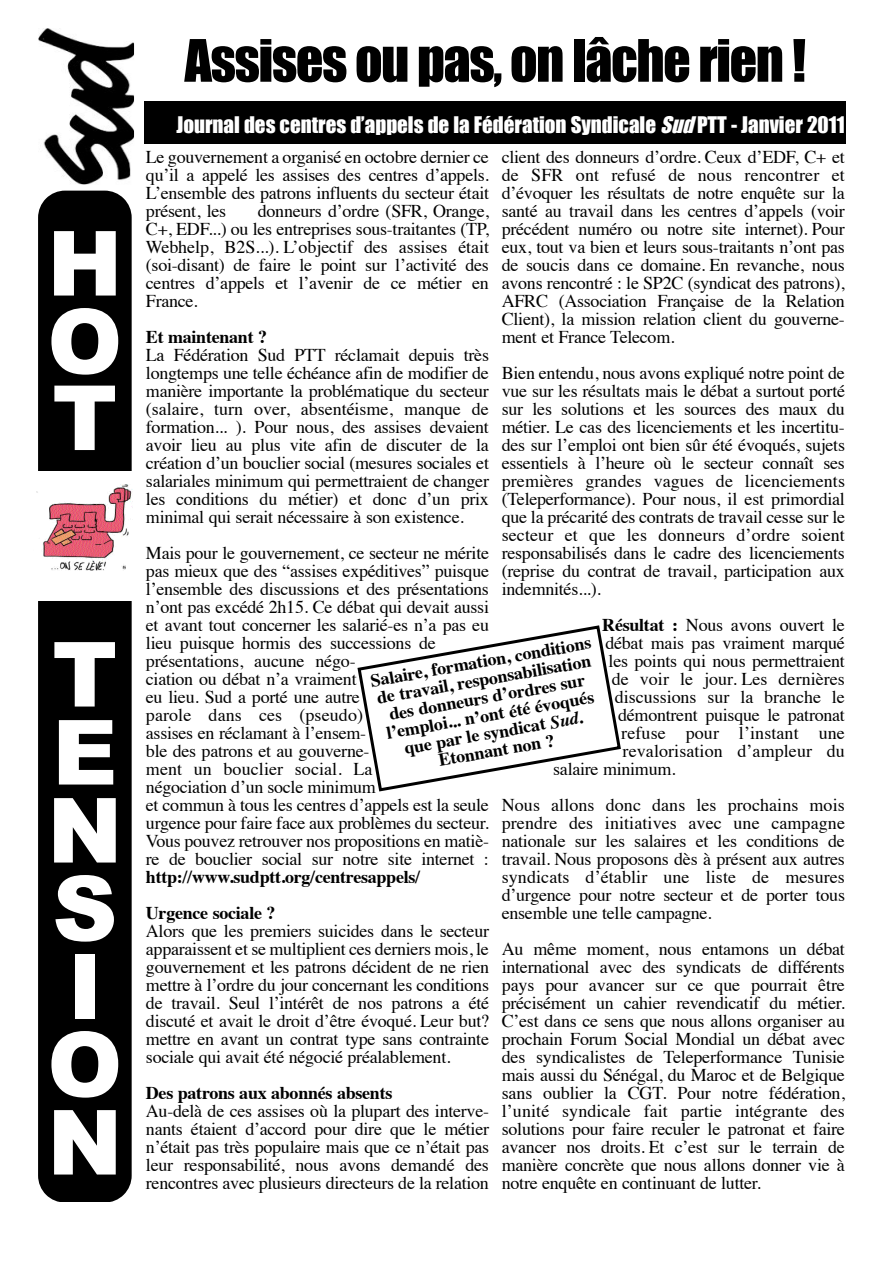
<style>
.page{position:relative;width:893px;height:1263px;background:#fff}
.page>*{position:absolute;margin:0;border:0;box-sizing:border-box;transform-origin:0 0}
.t1{font:900 90px/78px "Arial";color:#fff;text-align:justify}
.t2{font:54px "Impact";letter-spacing:-.025em;color:#000}
.t3{font:21px "Impact";color:#fff}
.t4{font:18px/18px "Times";letter-spacing:-.015em;color:#000;text-align:justify}
.t5{font:700 18px/18px "Times";letter-spacing:-.015em;color:#000}
.t6{font:18px "Times";letter-spacing:.005em;color:#000}
.s1{font-style:italic}
.s2{font-weight:700}
</style>
<div class="page">
<div style="left:38px;top:191px;width:94px;height:1010px;background:#000"></div>
<div style="left:34px;top:472px;width:98px;height:129px;background:#fff"></div>
<img style="left:36px;top:484px;width:96px;height:87px">
<img style="left:38px;top:28px;width:96px;height:157px">
<div style="left:144px;top:101px;width:702px;height:42px;background:#000"></div>
<svg style="left:357px;top:625px;width:264px;height:167px"></svg>
<h1 class="t1" style="left:47px;top:221px;width:76px;line-height:77.2px">H O T</h1>
<h1 class="t1" style="left:47px;top:632px;width:76px;text-align:left">T<br>E<br>N<br>S<br>I<br>O<br>N</h1>
<h2 class="t2" style="left:184px;top:27px;width:623px">Assises ou pas, on lâche rien !</h2>
<p class="t3" style="left:176px;top:112px;width:670px">Journal des centres d’appels de la Fédération Syndicale <span class="s1">Sud</span>PTT - Janvier 2011</p>
<p class="t4" style="left:502px;top:149px;width:344px">client des donneurs d’ordre. Ceux d’EDF, C+ et de SFR ont refusé de nous rencontrer et d’évoquer les résultats de notre enquête sur la santé au travail dans les centres d’appels (voir précédent numéro ou notre site internet). Pour eux, tout va bien et leurs sous-traitants n’ont pas de soucis dans ce domaine. En revanche, nous avons rencontré : le SP2C (syndicat des patrons), AFRC (Association Française de la Relation Client), la mission relation client du gouverne&shy;ment et France Telecom.</p>
<p class="t4" style="left:502px;top:365px;width:345px">Bien entendu, nous avons expliqué notre point de vue sur les résultats mais le débat a surtout porté sur les solutions et les sources des maux du métier. Le cas des licenciements et les incertitu&shy;des sur l’emploi ont bien sûr été évoqués, sujets essentiels à l’heure où le secteur connaît ses premières grandes vagues de licenciements (Teleperformance). Pour nous, il est primordial que la précarité des contrats de travail cesse sur le secteur et que les donneurs d’ordre soient responsabilisés dans le cadre des licenciements (reprise du contrat de travail, participation aux indemnités...).</p>
<p class="t4" style="left:602px;top:617px;width:244px"><span class="s2">Résultat :</span> Nous avons ouvert le</p>
<p class="t4" style="left:605px;top:635px;width:241px">débat mais pas vraiment marqué</p>
<p class="t4" style="left:608px;top:653px;width:238px">les points qui nous permettraient</p>
<p class="t4" style="left:611px;top:671px;width:235px">de voir le jour. Les dernières</p>
<p class="t4" style="left:615px;top:689px;width:231px">discussions sur la branche le</p>
<p class="t4" style="left:618px;top:707px;width:228px">démontrent puisque le patronat</p>
<p class="t6" style="left:621px;top:725px;width:225px">refuse pour l’instant une</p>
<p class="t6" style="left:622px;top:743px;width:224px">revalorisation d’ampleur du</p>
<p class="t4" style="left:553px;top:761px;width:124px">salaire minimum.</p>
<p class="t4" style="left:502px;top:797px;width:345px">Nous allons donc dans les prochains mois prendre des initiatives avec une campagne nationale sur les salaires et les conditions de travail. Nous proposons dès à présent aux autres syndicats d’établir une liste de mesures d’urgence pour notre secteur et de porter tous ensemble une telle campagne.</p>
<p class="t4" style="left:502px;top:941px;width:345px">Au même moment, nous entamons un débat international avec des syndicats de différents pays pour avancer sur ce que pourrait être précisément un cahier revendicatif du métier.<br>C’est dans ce sens que nous allons organiser au prochain Forum Social Mondial un débat avec des syndicalistes de Teleperformance Tunisie mais aussi du Sénégal, du Maroc et de Belgique sans oublier la CGT. Pour notre fédération, l’unité syndicale fait partie intégrante des solutions pour faire reculer le patronat et faire avancer nos droits. Et c’est sur le terrain de manière concrète que nous allons donner vie à notre enquête en continuant de lutter.</p>
<p class="t4" style="left:146px;top:149px;width:345px">Le gouvernement a organisé en octobre dernier ce qu’il a appelé les assises des centres d’appels.<br>L’ensemble des patrons influents du secteur était présent, les</p>
<p class="t4" style="left:146px;top:203px;width:344px;text-indent:112px">donneurs d’ordre (SFR, Orange, C+, EDF...) ou les entreprises sous-traitantes (TP, Webhelp, B2S...). L’objectif des assises était (soi-disant) de faire le point sur l’activité des centres d’appels et l’avenir de ce métier en France.</p>
<p class="t5" style="left:146px;top:329px;width:123px">Et maintenant ?</p>
<p class="t4" style="left:146px;top:347px;width:344px">La Fédération Sud PTT réclamait depuis très longtemps une telle échéance afin de modifier de manière importante la problématique du secteur (salaire, turn over, absentéisme, manque de formation... ). Pour nous, des assises devaient avoir lieu au plus vite afin de discuter de la création d’un bouclier social (mesures sociales et salariales minimum qui permettraient de changer les conditions du métier) et donc d’un prix minimal qui serait nécessaire à son existence.</p>
<p class="t4" style="left:146px;top:545px;width:344px;text-align:left">Mais pour le gouvernement, ce secteur ne mérite pas mieux que des “assises expéditives” puisque l’ensemble des discussions et des présentations n’ont pas excédé 2h15. Ce débat qui devait aussi et avant tout concerner les salarié-es n’a pas eu lieu puisque hormis des successions de présentations, aucune négo-<br>ciation ou débat n’a vraiment<br>eu lieu. Sud a porté une autre<br>parole dans ces (pseudo)<br>assises en réclamant à l’ensem-<br>ble des patrons et au gouverne-<br>ment un bouclier social. La<br>négociation d’un socle minimum<br>et commun à tous les centres d’appels est la seule urgence pour faire face aux problèmes du secteur.<br>Vous pouvez retrouver nos propositions en matiè&shy;re de bouclier social sur notre site internet :</p>
<p class="t5" style="left:146px;top:860px;width:276px;line-height:36px">http://www.sudptt.org/centresappels/<br>Urgence sociale ?</p>
<p class="t4" style="left:146px;top:923px;width:345px">Alors que les premiers suicides dans le secteur apparaissent et se multiplient ces derniers mois, le gouvernement et les patrons décident de ne rien mettre à l’ordre du jour concernant les conditions de travail. Seul l’intérêt de nos patrons a été discuté et avait le droit d’être évoqué. Leur but? mettre en avant un contrat type sans contrainte sociale qui avait été négocié préalablement.</p>
<p class="t5" style="left:146px;top:1085px;width:248px">Des patrons aux abonnés absents</p>
<p class="t4" style="left:146px;top:1103px;width:345px">Au-delà de ces assises où la plupart des interve&shy;nants étaient d’accord pour dire que le métier n’était pas très populaire mais que ce n’était pas leur responsabilité, nous avons demandé des rencontres avec plusieurs directeurs de la relation</p>
<p class="t5" style="left:369px;top:674px;width:225px;text-align:center;rotate:-10deg">Salaire, formation, conditions de travail, responsabilisation des donneurs d’ordres sur l’emploi... n’ont été évoqués que par le syndicat <span class="s1">Sud</span>.<br>Etonnant non ?</p>
</div>
